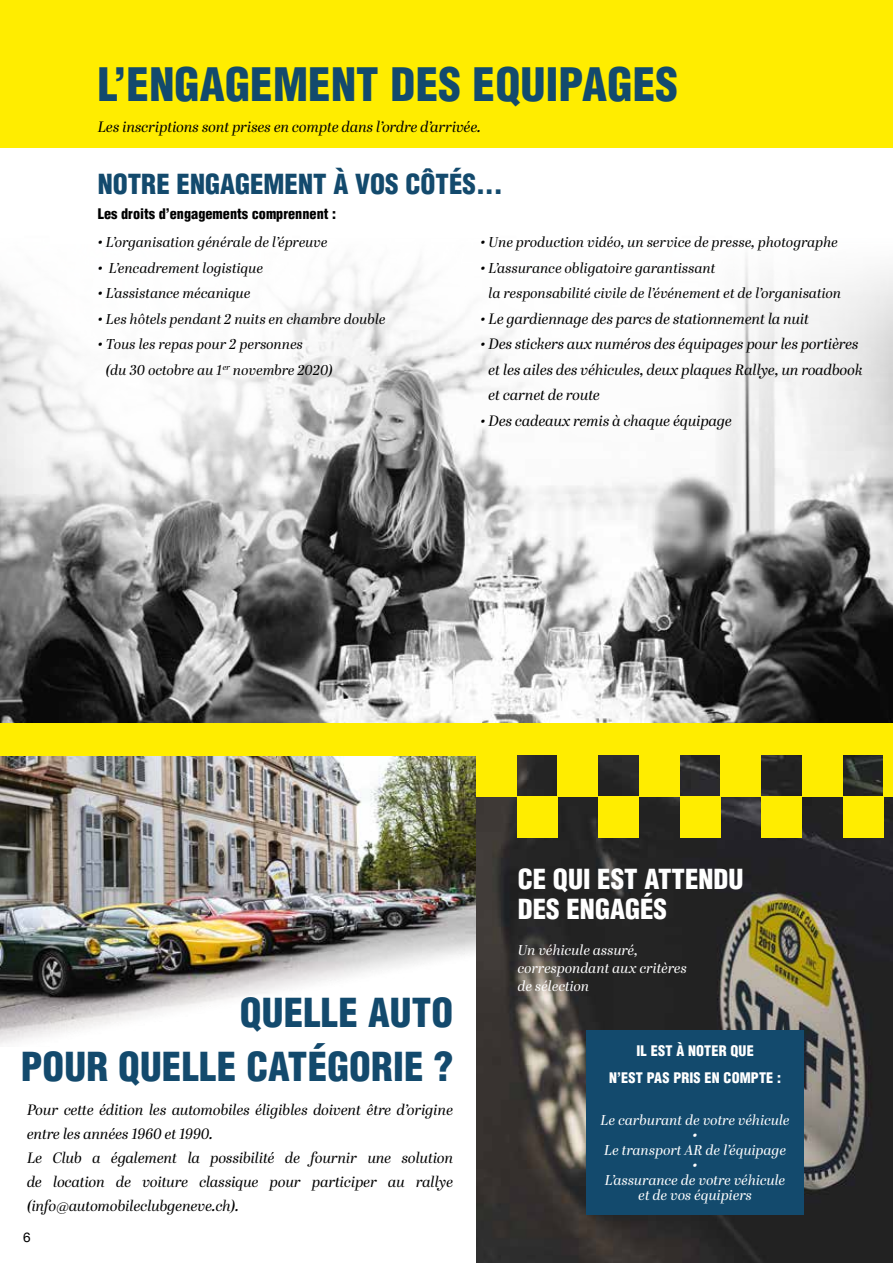
<style>
.page{position:relative;width:893px;height:1263px;background:#fff}
.page>*{position:absolute;margin:0;border:0;box-sizing:border-box;transform-origin:0 0}
.t1{font:900 condensed 45px "Helvetica";letter-spacing:.005em;color:#134a6d}
.t2{font:900 condensed 39px/54px "Helvetica";letter-spacing:.005em;color:#134a6d;text-align:right}
.t3{font:900 condensed 27px "Helvetica";color:#134a6d}
.t4{font:900 condensed 27px/30px "Helvetica";color:#fff}
.t5{font:italic 15px/24px "Abril Display";color:#000}
.t6{font:italic 15px "Abril Display";color:#fff}
.t7{font:italic 14.25px/25.5px "Abril Display";letter-spacing:.01em;color:#000}
.t8{font:italic 14.25px/18px "Abril Display";letter-spacing:.01em;color:#fff;text-align:center}
.t9{font:900 condensed 14.25px/27px "Helvetica";letter-spacing:.01em;color:#fff;text-align:center}
.t10{font:900 condensed 14.25px "Helvetica";color:#000}
.t11{font:13.5px "Helvetica Neue";color:#000}
.s1{font-size:15px}
</style>
<div class="page">
<img style="left:0;top:258px;width:893px;height:465px">
<img style="left:0;top:756px;width:476px;height:288px">
<div style="left:0;top:0;width:893px;height:148px;background:#ffed00"></div>
<div style="left:0;top:723px;width:893px;height:33px;background:#ffed00"></div>
<img style="left:477px;top:756px;width:416px;height:507px">
<div style="left:586px;top:1030px;width:218px;height:185px;background:#134a6d"></div>
<div style="left:476px;top:733px;width:41px;height:64px;background:#ffed00"></div>
<div style="left:558px;top:733px;width:40px;height:64px;background:#ffed00"></div>
<div style="left:639px;top:733px;width:41px;height:64px;background:#ffed00"></div>
<div style="left:721px;top:733px;width:40px;height:64px;background:#ffed00"></div>
<div style="left:802px;top:733px;width:41px;height:64px;background:#ffed00"></div>
<div style="left:883px;top:733px;width:10px;height:64px;background:#ffed00"></div>
<div style="left:517px;top:797px;width:41px;height:41px;background:#ffed00"></div>
<div style="left:598px;top:797px;width:41px;height:41px;background:#ffed00"></div>
<div style="left:680px;top:797px;width:41px;height:41px;background:#ffed00"></div>
<div style="left:761px;top:797px;width:41px;height:41px;background:#ffed00"></div>
<div style="left:843px;top:797px;width:41px;height:41px;background:#ffed00"></div>
<h1 class="t1" style="left:98px;top:56px;width:582px">L’ENGAGEMENT DES EQUIPAGES</h1>
<p class="t5" style="left:98px;top:115px;width:385px">Les inscriptions sont prises en compte dans l’ordre d’arrivée.</p>
<h3 class="t3" style="left:98px;top:167px;width:407px">NOTRE ENGAGEMENT À VOS CÔTÉS...</h3>
<p class="t10" style="left:98px;top:205px;width:240px">Les droits d’engagements comprennent :</p>
<p class="t7" style="left:98px;top:230px;width:231px"><span class="s1">•</span> L’organisation générale de l’épreuve</p>
<p class="t7" style="left:98px;top:256px;width:167px"><span class="s1">•</span> L’encadrement logistique</p>
<p class="t7" style="left:98px;top:281px;width:154px"><span class="s1">•</span> L’assistance mécanique</p>
<p class="t7" style="left:98px;top:307px;width:289px"><span class="s1">•</span> Les hôtels pendant 2 nuits en chambre double</p>
<p class="t7" style="left:106px;top:332px;width:228px;text-indent:-8px"><span class="s1">•</span> Tous les repas pour 2 personnes<br>(du 30 octobre au 1<sup>er</sup> novembre 2020)</p>
<p class="t7" style="left:480px;top:230px;width:359px"><span class="s1">•</span> Une production vidéo, un service de presse, photographe</p>
<p class="t7" style="left:489px;top:256px;width:354px;text-indent:-8px"><span class="s1">•</span> L’assurance obligatoire garantissant<br>la responsabilité civile de l’événement et de l’organisation</p>
<p class="t5" style="left:480px;top:307px;width:330px">• Le gardiennage des parcs de stationnement la nuit</p>
<p class="t5" style="left:489px;top:332px;width:376px;line-height:25.5px;text-indent:-8px">• Des stickers aux numéros des équipages pour les portières et les ailes des véhicules, deux plaques Rallye, un roadbook et carnet de route</p>
<p class="t5" style="left:480px;top:409px;width:253px">• Des cadeaux remis à chaque équipage</p>
<h2 class="t2" style="left:21px;top:986px;width:434px">QUELLE AUTO<br>POUR QUELLE CATÉGORIE ?</h2>
<p class="t5" style="left:27px;top:1099px;width:428px">Pour cette édition les automobiles éligibles doivent être d’origine entre les années 1960 et 1990.<br>Le Club a également la possibilité de fournir une solution de location de voiture classique pour participer au rallye (info@automobileclubgeneve.ch).</p>
<p class="t11" style="left:23px;top:1228px;width:9px">6</p>
<h3 class="t4" style="left:518px;top:864px;width:227px">CE QUI EST ATTENDU<br>DES ENGAGÉS</h3>
<p class="t8" style="left:518px;top:942px;width:171px;text-align:left">Un véhicule assuré, correspondant aux critères de sélection</p>
<p class="t9" style="left:609px;top:1037px;width:174px">IL EST À NOTER QUE<br>N’EST PAS PRIS EN COMPTE :</p>
<p class="t8" style="left:601px;top:1112px;width:191px">Le carburant de votre véhicule</p>
<p class="t6" style="left:693px;top:1124px;width:7px">•</p>
<p class="t8" style="left:604px;top:1142px;width:183px">Le transport AR de l’équipage</p>
<p class="t6" style="left:693px;top:1154px;width:7px">•</p>
<p class="t8" style="left:605px;top:1173px;width:182px;line-height:15px">L’assurance de votre véhicule et de vos équipiers</p>
</div>
